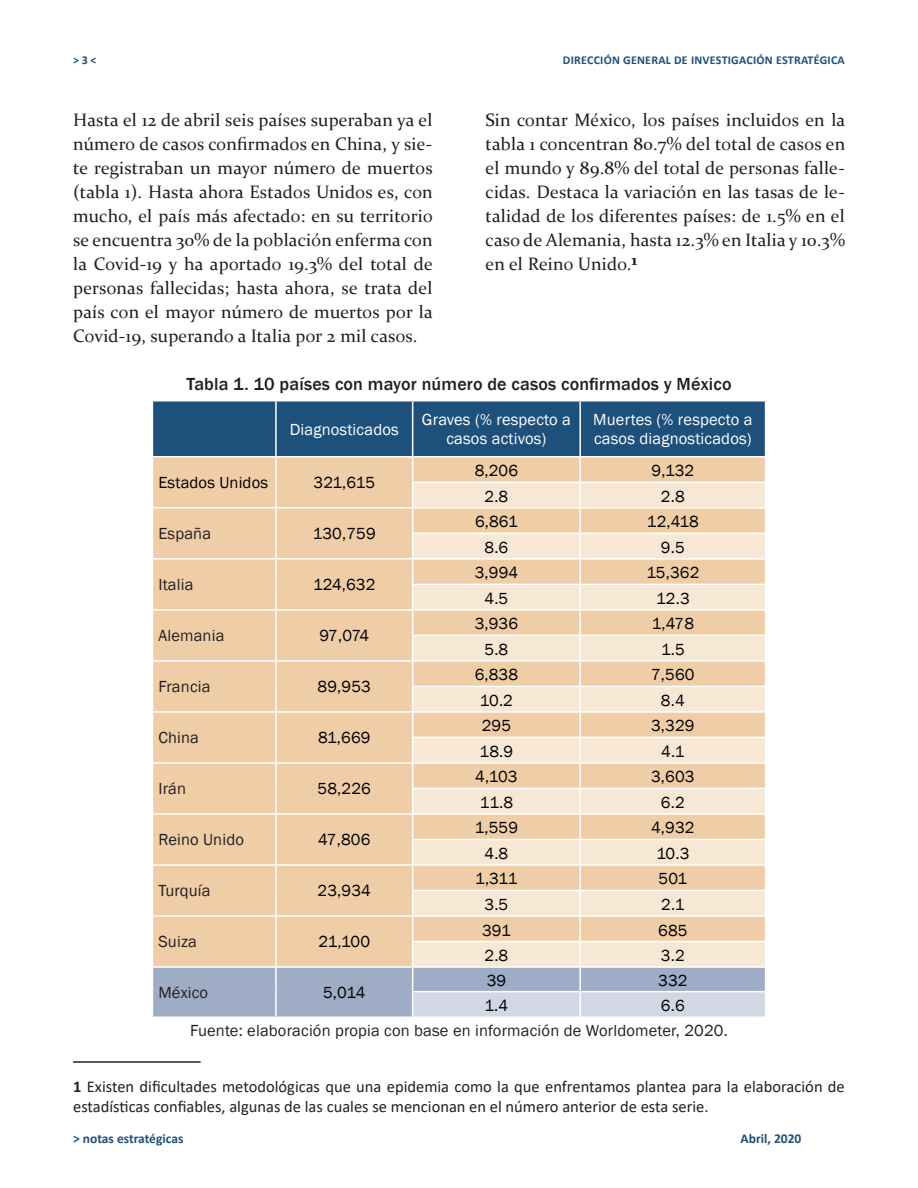
<style>
.page{position:relative;width:918px;height:1188px;background:#fff}
.page>*{position:absolute;margin:0;border:0;box-sizing:border-box;transform-origin:0 0}
.texto_general{font:18px/24px "Constantia";letter-spacing:.01em;color:#231f20;text-align:justify}
.titulo_graficas{font:500 18px "Franklin Gothic";letter-spacing:.01em;color:#231f20}
.texto_general-2{font:16.5px "Franklin Gothic";letter-spacing:.01em;color:#000}
.pie_tpagina{font:16.5px/19.5px "Calibri";color:#231f20}
.texto_general-3{font:16.5px/19.5px "Franklin Gothic";letter-spacing:.01em;color:#fff;text-align:center}
.texto_general-4{font:16.5px "Franklin Gothic";letter-spacing:.01em;color:#231f20}
.pie_tablas{font:16.5px "Franklin Gothic";letter-spacing:.01em;color:#231f20}
.t1{font:700 13.5px "Calibri";color:#1e507c}
.t2{font:700 12px "Calibri";letter-spacing:.02em;color:#1e507c}
.s1{font-weight:700}
</style>
<div class="page">
<hr style="left:73px;top:1061px;width:128px;height:2px;background:#231f20">
<svg style="left:152px;top:401px;width:614px;height:616px;background:#d9c8b5"></svg>
<p class="t2" style="left:73px;top:51px;width:25px">&gt; 3 &lt;</p>
<p class="t2" style="left:563px;top:51px;width:283px">DIRECCIÓN GENERAL DE INVESTIGACIÓN ESTRATÉGICA</p>
<p class="texto_general" style="left:73px;top:107px;width:361px">Hasta el 12 de abril seis países superaban ya el número de casos confirmados en China, y sie&shy;te registraban un mayor número de muertos (tabla 1). Hasta ahora Estados Unidos es, con mucho, el país más afectado: en su territorio se encuentra 30% de la población enferma con la Covid-19 y ha aportado 19.3% del total de personas fallecidas; hasta ahora, se trata del país con el mayor número de muertos por la Covid-19, superando a Italia por 2 mil casos.</p>
<p class="texto_general" style="left:486px;top:107px;width:361px">Sin contar México, los países incluidos en la tabla 1 concentran 80.7% del total de casos en el mundo y 89.8% del total de personas falle&shy;cidas. Destaca la variación en las tasas de le&shy;talidad de los diferentes países: de 1.5% en el caso de Alemania, hasta 12.3% en Italia y 10.3% en el Reino Unido.<sup>1</sup></p>
<p class="titulo_graficas" style="left:186px;top:373px;width:547px">Tabla 1. 10 países con mayor número de casos confirmados y México</p>
<p class="texto_general-3" style="left:290px;top:420px;width:110px">Diagnosticados</p>
<p class="texto_general-3" style="left:422px;top:410px;width:151px">Graves (% respecto a casos activos)</p>
<p class="texto_general-3" style="left:593px;top:410px;width:161px;text-align:left">Muertes (% respecto a casos diagnosticados)</p>
<p class="texto_general-2" style="left:158px;top:472px;width:111px">Estados Unidos</p>
<p class="texto_general-2" style="left:314px;top:472px;width:63px">321,615</p>
<p class="texto_general-4" style="left:158px;top:523px;width:54px">España</p>
<p class="texto_general-2" style="left:313px;top:523px;width:64px">130,759</p>
<p class="texto_general-4" style="left:158px;top:574px;width:37px">Italia</p>
<p class="texto_general-2" style="left:313px;top:574px;width:64px">124,632</p>
<p class="texto_general-4" style="left:158px;top:625px;width:67px">Alemania</p>
<p class="texto_general-2" style="left:319px;top:625px;width:51px">97,074</p>
<p class="texto_general-4" style="left:158px;top:676px;width:54px">Francia</p>
<p class="texto_general-2" style="left:318px;top:676px;width:55px">89,953</p>
<p class="texto_general-4" style="left:158px;top:727px;width:42px">China</p>
<p class="texto_general-2" style="left:318px;top:727px;width:54px">81,669</p>
<p class="texto_general-4" style="left:158px;top:778px;width:29px">Irán</p>
<p class="texto_general-2" style="left:318px;top:778px;width:55px">58,226</p>
<p class="texto_general-4" style="left:158px;top:830px;width:87px">Reino Unido</p>
<p class="texto_general-2" style="left:318px;top:830px;width:54px">47,806</p>
<p class="texto_general-4" style="left:158px;top:881px;width:54px">Turquía</p>
<p class="texto_general-2" style="left:318px;top:881px;width:55px">23,934</p>
<p class="texto_general-4" style="left:158px;top:932px;width:40px">Suiza</p>
<p class="texto_general-2" style="left:319px;top:932px;width:53px">21,100</p>
<p class="texto_general-2" style="left:475px;top:461px;width:45px">8,206</p>
<p class="texto_general-2" style="left:652px;top:461px;width:44px">9,132</p>
<p class="texto_general-2" style="left:485px;top:486px;width:25px">2.8</p>
<p class="texto_general-2" style="left:661px;top:486px;width:25px">2.8</p>
<p class="texto_general-2" style="left:475px;top:512px;width:44px">6,861</p>
<p class="texto_general-2" style="left:647px;top:512px;width:54px">12,418</p>
<p class="texto_general-2" style="left:485px;top:537px;width:25px">8.6</p>
<p class="texto_general-2" style="left:661px;top:537px;width:25px">9.5</p>
<p class="texto_general-2" style="left:475px;top:563px;width:45px">3,994</p>
<p class="texto_general-2" style="left:646px;top:563px;width:55px">15,362</p>
<p class="texto_general-2" style="left:485px;top:588px;width:25px">4.5</p>
<p class="texto_general-2" style="left:656px;top:588px;width:35px">12.3</p>
<p class="texto_general-2" style="left:475px;top:614px;width:45px">3,936</p>
<p class="texto_general-2" style="left:652px;top:614px;width:44px">1,478</p>
<p class="texto_general-2" style="left:485px;top:639px;width:25px">5.8</p>
<p class="texto_general-2" style="left:661px;top:639px;width:25px">1.5</p>
<p class="texto_general-2" style="left:475px;top:665px;width:45px">6,838</p>
<p class="texto_general-2" style="left:651px;top:665px;width:45px">7,560</p>
<p class="texto_general-2" style="left:480px;top:690px;width:35px">10.2</p>
<p class="texto_general-2" style="left:661px;top:690px;width:25px">8.4</p>
<p class="texto_general-2" style="left:482px;top:716px;width:31px">295</p>
<p class="texto_general-2" style="left:651px;top:716px;width:45px">3,329</p>
<p class="texto_general-2" style="left:480px;top:741px;width:35px">18.9</p>
<p class="texto_general-2" style="left:661px;top:741px;width:25px">4.1</p>
<p class="texto_general-2" style="left:475px;top:767px;width:44px">4,103</p>
<p class="texto_general-2" style="left:651px;top:767px;width:45px">3,603</p>
<p class="texto_general-2" style="left:480px;top:792px;width:35px">11.8</p>
<p class="texto_general-2" style="left:661px;top:792px;width:25px">6.2</p>
<p class="texto_general-2" style="left:475px;top:818px;width:45px">1,559</p>
<p class="texto_general-2" style="left:651px;top:818px;width:45px">4,932</p>
<p class="texto_general-2" style="left:485px;top:843px;width:25px">4.8</p>
<p class="texto_general-2" style="left:656px;top:843px;width:35px">10.3</p>
<p class="texto_general-2" style="left:475px;top:869px;width:44px">1,311</p>
<p class="texto_general-2" style="left:659px;top:869px;width:30px">501</p>
<p class="texto_general-2" style="left:485px;top:894px;width:25px">3.5</p>
<p class="texto_general-2" style="left:661px;top:894px;width:25px">2.1</p>
<p class="texto_general-2" style="left:482px;top:920px;width:30px">391</p>
<p class="texto_general-2" style="left:658px;top:920px;width:31px">685</p>
<p class="texto_general-2" style="left:485px;top:945px;width:25px">2.8</p>
<p class="texto_general-2" style="left:661px;top:945px;width:25px">3.2</p>
<p class="texto_general-2" style="left:487px;top:970px;width:21px">39</p>
<p class="texto_general-2" style="left:658px;top:970px;width:31px">332</p>
<p class="texto_general-2" style="left:485px;top:996px;width:25px">1.4</p>
<p class="texto_general-2" style="left:661px;top:996px;width:25px">6.6</p>
<p class="pie_tablas" style="left:190px;top:1020px;width:539px">Fuente: elaboración propia con base en información de Worldometer, 2020.</p>
<p class="texto_general-4" style="left:158px;top:982px;width:51px">México</p>
<p class="texto_general-2" style="left:323px;top:982px;width:44px">5,014</p>
<p class="pie_tpagina" style="left:73px;top:1077px;width:773px"><span class="s1">1</span> Existen dificultades metodológicas que una epidemia como la que enfrentamos plantea para la elaboración de estadísticas confiables, algunas de las cuales se mencionan en el número anterior de esta serie.</p>
<p class="t1" style="left:73px;top:1129px;width:112px">&gt; notas estratégicas</p>
<p class="t1" style="left:741px;top:1129px;width:62px">Abril, 2020</p>
</div>
